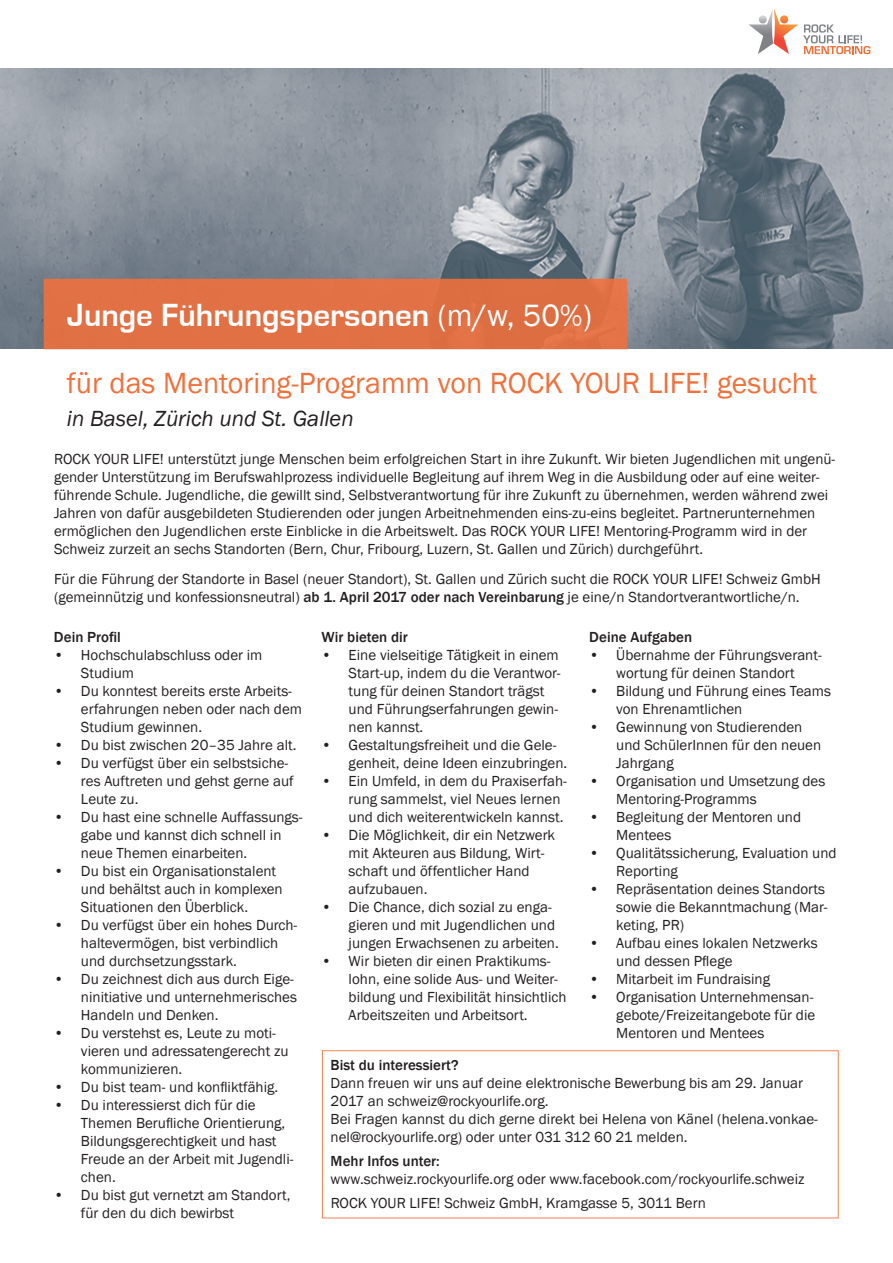
<style>
.page{position:relative;width:893px;height:1263px;background:#fff}
.page>*{position:absolute;margin:0;border:0;box-sizing:border-box;transform-origin:0 0}
.t1{font:700 33px "Eurostile";color:#fff}
.t2{font:30px "Franklin Gothic";color:#f0713c}
.t3{font:italic 22.5px "Franklin Gothic";color:#231f20}
.t4{font:15px/18px "Franklin Gothic";color:#231f20}
.t5{font:500 15px "Franklin Gothic";color:#231f20}
.s1{font-family:"Franklin Gothic";font-weight:400;font-size:31.65px}
.s2{font-weight:500}
</style>
<div class="page">
<img style="left:0;top:68px;width:893px;height:280px">
<svg style="left:748px;top:8px;width:122px;height:46px"></svg>
<div style="left:44px;top:279px;width:583px;height:70px;background:#e17145"></div>
<h1 class="t1" style="left:67px;top:297px;width:527px">Junge Führungspersonen <span class="s1">(m/w, 50%)</span></h1>
<h2 class="t2" style="left:67px;top:365px;width:752px">für das Mentoring-Programm von ROCK YOUR LIFE! gesucht</h2>
<h3 class="t3" style="left:67px;top:404px;width:288px">in Basel, Zürich und St. Gallen</h3>
<p class="t4" style="left:54px;top:450px;width:783px">ROCK YOUR LIFE! unterstützt junge Menschen beim erfolgreichen Start in ihre Zukunft. Wir bieten Jugendlichen mit ungenü&shy;gender Unterstützung im Berufswahlprozess individuelle Begleitung auf ihrem Weg in die Ausbildung oder auf eine weiter&shy;führende Schule. Jugendliche, die gewillt sind, Selbstverantwortung für ihre Zukunft zu übernehmen, werden während zwei Jahren von dafür ausgebildeten Studierenden oder jungen Arbeitnehmenden eins-zu-eins begleitet. Partnerunternehmen ermöglichen den Jugendlichen erste Einblicke in die Arbeitswelt. Das ROCK YOUR LIFE! Mentoring-Programm wird in der Schweiz zurzeit an sechs Standorten (Bern, Chur, Fribourg, Luzern, St. Gallen und Zürich) durchgeführt.</p>
<p class="t4" style="left:54px;top:570px;width:768px">Für die Führung der Standorte in Basel (neuer Standort), St. Gallen und Zürich sucht die ROCK YOUR LIFE! Schweiz GmbH (gemeinnützig und konfessionsneutral) <span class="s2">ab 1. April 2017 oder nach Vereinbarung</span> je eine/n Standortverantwortliche/n.</p>
<p class="t5" style="left:54px;top:628px;width:68px">Dein Profil</p>
<p class="t4" style="left:81px;top:646px;width:183px;text-indent:-27px">• Hochschulabschluss oder im<br>Studium</p>
<p class="t4" style="left:81px;top:682px;width:223px;text-indent:-27px">• Du konntest bereits erste Arbeits&shy;erfahrungen neben oder nach dem<br>Studium gewinnen.</p>
<p class="t4" style="left:54px;top:736px;width:244px">• Du bist zwischen 20–35 Jahre alt.</p>
<p class="t4" style="left:81px;top:754px;width:214px;text-indent:-27px">• Du verfügst über ein selbstsiche&shy;res Auftreten und gehst gerne auf<br>Leute zu.</p>
<p class="t4" style="left:81px;top:808px;width:223px;text-indent:-27px">• Du hast eine schnelle Auffassungs&shy;gabe und kannst dich schnell in neue Themen einarbeiten.</p>
<p class="t4" style="left:81px;top:862px;width:203px;text-indent:-27px">• Du bist ein Organisationstalent und behältst auch in komplexen<br>Situationen den Überblick.</p>
<p class="t4" style="left:81px;top:916px;width:218px;text-indent:-27px">• Du verfügst über ein hohes Durch&shy;haltevermögen, bist verbindlich und durchsetzungsstark.</p>
<p class="t4" style="left:81px;top:970px;width:218px;text-indent:-27px">• Du zeichnest dich aus durch Eige&shy;ninitiative und unternehmerisches<br>Handeln und Denken.</p>
<p class="t4" style="left:81px;top:1024px;width:209px;text-indent:-27px">• Du verstehst es, Leute zu moti&shy;vieren und adressatengerecht zu kommunizieren.</p>
<p class="t4" style="left:54px;top:1078px;width:226px">• Du bist team- und konfliktfähig.</p>
<p class="t4" style="left:81px;top:1096px;width:214px;text-indent:-27px">• Du interessierst dich für die<br>Themen Berufliche Orientierung,<br>Bildungsgerechtigkeit und hast<br>Freude an der Arbeit mit Jugendli&shy;chen.</p>
<p class="t4" style="left:81px;top:1186px;width:211px;text-indent:-27px">• Du bist gut vernetzt am Standort, für den du dich bewirbst</p>
<p class="t5" style="left:322px;top:628px;width:88px">Wir bieten dir</p>
<p class="t4" style="left:349px;top:646px;width:213px;text-indent:-27px">• Eine vielseitige Tätigkeit in einem<br>Start-up, indem du die Verantwor&shy;tung für deinen Standort trägst und Führungserfahrungen gewin&shy;nen kannst.</p>
<p class="t4" style="left:349px;top:736px;width:220px;text-indent:-27px">• Gestaltungsfreiheit und die Gele&shy;genheit, deine Ideen einzubringen.</p>
<p class="t4" style="left:349px;top:772px;width:220px;text-indent:-27px">• Ein Umfeld, in dem du Praxiserfah&shy;rung sammelst, viel Neues lernen und dich weiterentwickeln kannst.</p>
<p class="t4" style="left:349px;top:826px;width:208px;text-indent:-27px">• Die Möglichkeit, dir ein Netzwerk mit Akteuren aus Bildung, Wirt&shy;schaft und öffentlicher Hand aufzubauen.</p>
<p class="t4" style="left:349px;top:898px;width:212px;text-indent:-27px">• Die Chance, dich sozial zu enga&shy;gieren und mit Jugendlichen und jungen Erwachsenen zu arbeiten.</p>
<p class="t4" style="left:349px;top:952px;width:219px;text-indent:-27px">• Wir bieten dir einen Praktikums&shy;lohn, eine solide Aus- und Weiter&shy;bildung und Flexibilität hinsichtlich Arbeitszeiten und Arbeitsort.</p>
<p class="t5" style="left:589px;top:628px;width:104px">Deine Aufgaben</p>
<p class="t4" style="left:589px;top:646px;width:234px;text-align:center">• Übernahme der Führungsverant&shy;wortung für deinen Standort</p>
<p class="t4" style="left:616px;top:682px;width:216px;text-indent:-27px">• Bildung und Führung eines Teams von Ehrenamtlichen</p>
<p class="t4" style="left:616px;top:718px;width:206px;text-indent:-27px">• Gewinnung von Studierenden und SchülerInnen für den neuen<br>Jahrgang</p>
<p class="t4" style="left:616px;top:772px;width:211px;text-indent:-27px">• Organisation und Umsetzung des<br>Mentoring-Programms</p>
<p class="t4" style="left:616px;top:808px;width:186px;text-indent:-27px">• Begleitung der Mentoren und<br>Mentees</p>
<p class="t4" style="left:616px;top:844px;width:222px;text-indent:-27px">• Qualitätssicherung, Evaluation und<br>Reporting   </p>
<p class="t4" style="left:616px;top:880px;width:213px;text-indent:-27px">• Repräsentation deines Standorts sowie die Bekanntmachung (Mar&shy;keting, PR)</p>
<p class="t4" style="left:616px;top:934px;width:203px;text-indent:-27px">• Aufbau eines lokalen Netzwerks und dessen Pflege</p>
<p class="t4" style="left:589px;top:970px;width:182px">• Mitarbeit im Fundraising</p>
<p class="t4" style="left:616px;top:988px;width:200px;text-indent:-27px">• Organisation Unternehmensan&shy;gebote/Freizeitangebote für die<br>Mentoren und Mentees</p>
<p class="t5" style="left:331px;top:1056px;width:129px">Bist du interessiert?</p>
<p class="t4" style="left:331px;top:1075px;width:489px">Dann freuen wir uns auf deine elektronische Bewerbung bis am 29. Januar 2017 an schweiz@rockyourlife.org.<br>Bei Fragen kannst du dich gerne direkt bei Helena von Känel (helena.vonkae&shy;nel@rockyourlife.org) oder unter 031 312 60 21 melden.</p>
<p class="t5" style="left:331px;top:1152px;width:111px">Mehr Infos unter:</p>
<p class="t4" style="left:331px;top:1170px;width:475px">www.schweiz.rockyourlife.org oder www.facebook.com/rockyourlife.schweiz</p>
<p class="t4" style="left:331px;top:1194px;width:377px">ROCK YOUR LIFE! Schweiz GmbH, Kramgasse 5, 3011 Bern</p>
</div>
